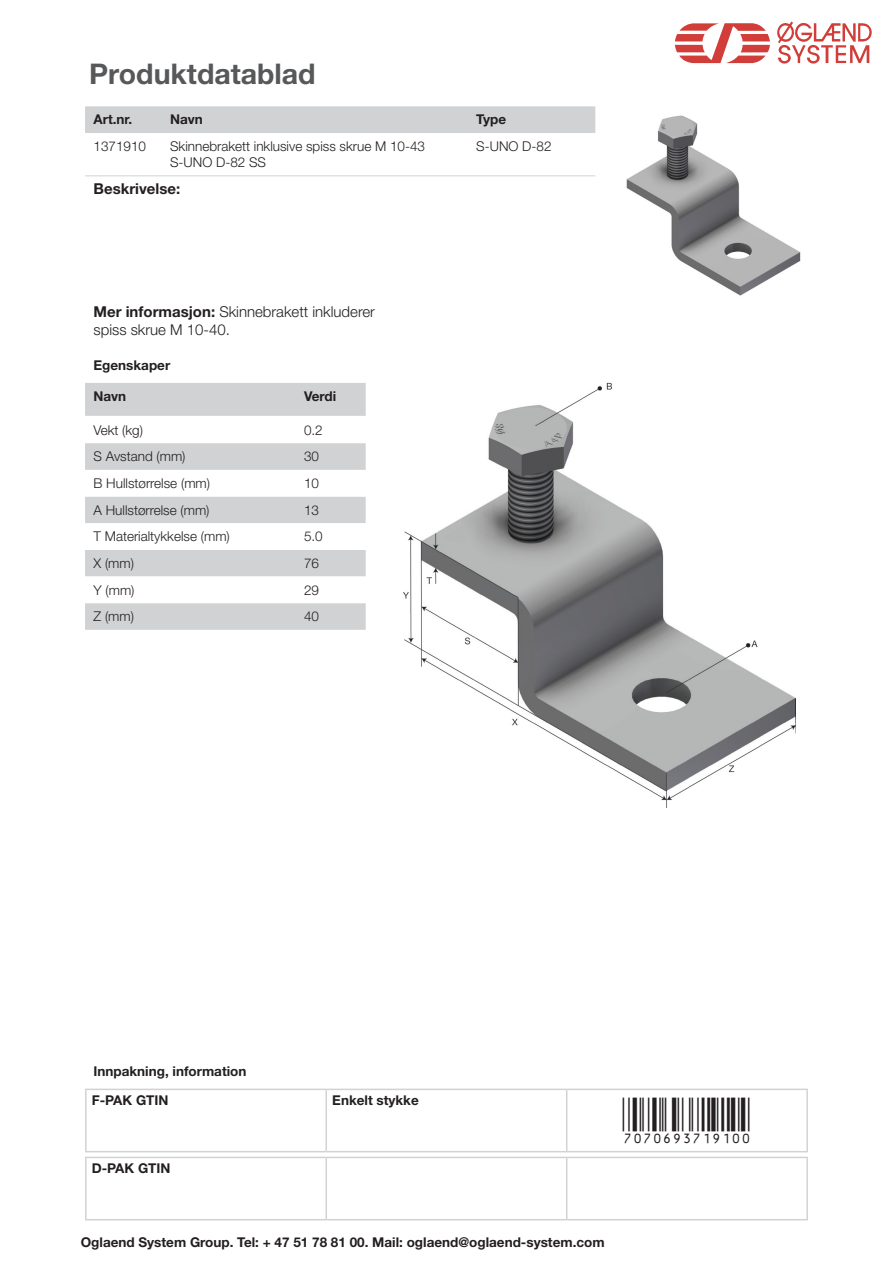
<style>
.page{position:relative;width:893px;height:1263px;background:#fff}
.page>*{position:absolute;margin:0;border:0;box-sizing:border-box;transform-origin:0 0}
.Artikel{font:45px "Viisas EAN Matala";color:#231f20}
.Artikel-2{font:700 28.5px "Helvetica Neue LT Std";color:#57585a}
.Artikel-3{font:300 15px/18px "Helvetica Neue LT Std";color:#231f20}
.Artikel-4{font:700 15px "Helvetica Neue LT Std";color:#231f20}
.Artikel-5{font:300 13.5px/16.2px "Helvetica Neue LT Std";color:#231f20}
.Artikel-6{font:700 13.5px/29.1px "Helvetica Neue LT Std";color:#231f20}
.s1{font-weight:700}
</style>
<div class="page">
<svg style="left:675px;top:23px;width:95px;height:40px"></svg>
<svg style="left:777px;top:21px;width:95px;height:43px"></svg>
<div style="left:85px;top:106px;width:510px;height:27px;background:#d1d2d4"></div>
<hr style="left:85px;top:175px;width:77px;height:1px;background:#d1d2d4">
<hr style="left:162px;top:175px;width:306px;height:1px;background:#d1d2d4">
<hr style="left:468px;top:175px;width:127px;height:1px;background:#d1d2d4">
<img style="left:626px;top:115px;width:175px;height:181px">
<img style="left:403px;top:383px;width:392px;height:424px">
<div style="left:85px;top:383px;width:281px;height:33px;background:#d1d2d4"></div>
<div style="left:85px;top:443px;width:281px;height:187px;background:#d1d2d4"></div>
<svg style="left:85px;top:470px;width:281px;height:133px"></svg>
<hr style="left:85px;top:1089px;width:241px;height:1px;background:#d1d2d4">
<hr style="left:85px;top:1090px;width:2px;height:61px;background:#d1d2d4">
<hr style="left:326px;top:1089px;width:241px;height:1px;background:#d1d2d4">
<hr style="left:325px;top:1090px;width:2px;height:61px;background:#d1d2d4">
<hr style="left:567px;top:1089px;width:241px;height:1px;background:#d1d2d4">
<hr style="left:566px;top:1090px;width:1px;height:61px;background:#d1d2d4">
<hr style="left:806px;top:1090px;width:2px;height:61px;background:#d1d2d4">
<hr style="left:85px;top:1151px;width:241px;height:1px;background:#d1d2d4">
<hr style="left:326px;top:1151px;width:241px;height:1px;background:#d1d2d4">
<hr style="left:567px;top:1151px;width:241px;height:1px;background:#d1d2d4">
<hr style="left:85px;top:1157px;width:241px;height:1px;background:#d1d2d4">
<hr style="left:85px;top:1158px;width:2px;height:61px;background:#d1d2d4">
<hr style="left:326px;top:1157px;width:241px;height:1px;background:#d1d2d4">
<hr style="left:325px;top:1158px;width:2px;height:61px;background:#d1d2d4">
<hr style="left:567px;top:1157px;width:241px;height:1px;background:#d1d2d4">
<hr style="left:566px;top:1158px;width:1px;height:61px;background:#d1d2d4">
<hr style="left:806px;top:1158px;width:2px;height:61px;background:#d1d2d4">
<hr style="left:85px;top:1219px;width:241px;height:1px;background:#d1d2d4">
<hr style="left:326px;top:1219px;width:241px;height:1px;background:#d1d2d4">
<hr style="left:567px;top:1219px;width:241px;height:1px;background:#d1d2d4">
<p class="Artikel-2" style="left:89px;top:56px;width:228px">Produktdatablad</p>
<p class="Artikel-6" style="left:94px;top:105px;width:40px">Art.nr.</p>
<p class="Artikel-6" style="left:170px;top:105px;width:34px">Navn</p>
<p class="Artikel-6" style="left:476px;top:105px;width:32px">Type</p>
<p class="Artikel-5" style="left:94px;top:138px;width:54px">1371910</p>
<p class="Artikel-5" style="left:170px;top:138px;width:257px">Skinnebrakett inklusive spiss skrue M 10-43<br>S-UNO D-82 SS</p>
<p class="Artikel-5" style="left:476px;top:138px;width:77px">S-UNO D-82</p>
<p class="Artikel-4" style="left:94px;top:179px;width:88px">Beskrivelse:</p>
<p class="Artikel-3" style="left:94px;top:302px;width:283px"><span class="s1">Mer informasjon:</span> Skinnebrakett inkluderer spiss skrue M 10-40.</p>
<p class="Artikel-6" style="left:94px;top:350px;width:78px">Egenskaper</p>
<p class="Artikel-6" style="left:94px;top:381px;width:34px">Navn</p>
<p class="Artikel-6" style="left:304px;top:381px;width:34px">Verdi</p>
<p class="Artikel-5" style="left:94px;top:422px;width:51px">Vekt (kg)</p>
<p class="Artikel-5" style="left:304px;top:422px;width:20px">0.2</p>
<p class="Artikel-5" style="left:94px;top:448px;width:94px">S Avstand (mm)</p>
<p class="Artikel-5" style="left:304px;top:448px;width:17px">30</p>
<p class="Artikel-5" style="left:94px;top:475px;width:118px">B Hullstørrelse (mm)</p>
<p class="Artikel-5" style="left:304px;top:475px;width:17px">10</p>
<p class="Artikel-5" style="left:94px;top:501px;width:118px">A Hullstørrelse (mm)</p>
<p class="Artikel-5" style="left:304px;top:501px;width:17px">13</p>
<p class="Artikel-5" style="left:94px;top:528px;width:138px">T Materialtykkelse (mm)</p>
<p class="Artikel-5" style="left:304px;top:528px;width:20px">5.0</p>
<p class="Artikel-5" style="left:94px;top:555px;width:42px">X (mm)</p>
<p class="Artikel-5" style="left:304px;top:555px;width:17px">76</p>
<p class="Artikel-5" style="left:94px;top:581px;width:42px">Y (mm)</p>
<p class="Artikel-5" style="left:304px;top:581px;width:17px">29</p>
<p class="Artikel-5" style="left:94px;top:608px;width:42px">Z (mm)</p>
<p class="Artikel-5" style="left:304px;top:608px;width:17px">40</p>
<p class="Artikel-6" style="left:92px;top:1056px;width:156px">Innpakning, information<br>F-PAK GTIN</p>
<p class="Artikel-6" style="left:92px;top:1153px;width:80px">D-PAK GTIN</p>
<p class="Artikel-6" style="left:332px;top:1085px;width:88px">Enkelt stykke</p>
<p class="Artikel" style="left:623px;top:1097px;width:130px">7070693719100</p>
<p class="Artikel-6" style="left:81px;top:1227px;width:525px">Oglaend System Group. Tel: + 47 51 78 81 00. Mail: oglaend@oglaend-system.com</p>
</div>
